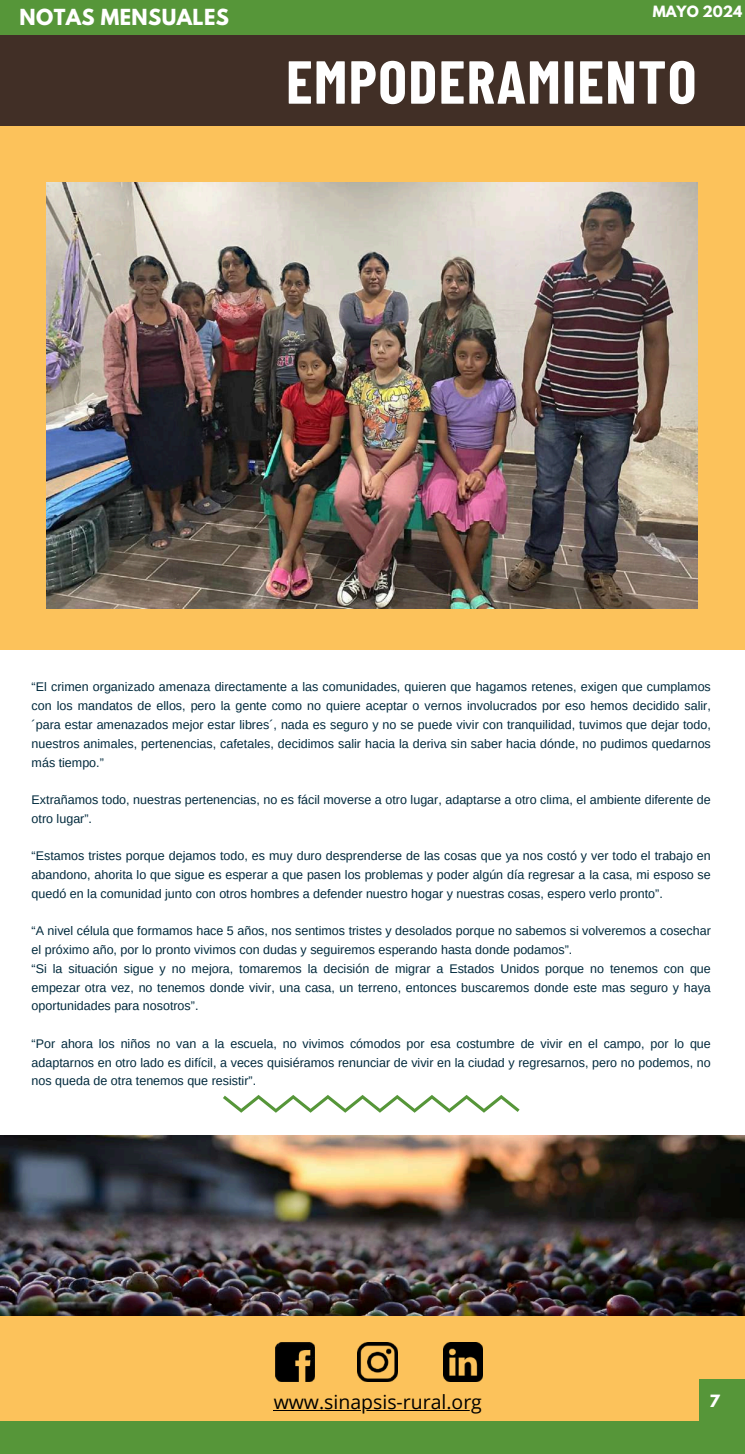
<style>
.page{position:relative;width:745px;height:1454px;background:#fff}
.page>*{position:absolute;margin:0;border:0;box-sizing:border-box;transform-origin:0 0}
.t1{font:700 60.5px "Barlow Condensed";letter-spacing:.025em;color:#fff}
.t2{font:700 19.62px "League Spartan";letter-spacing:.02em;color:#fff}
.t3{font:19.5px "Open Sans";color:#000}
.t4{font:700 15px "League Spartan";color:#fff}
.t5{font:700 13.75px "League Spartan";color:#fff}
.t6{font:12.5px/18.8px "Arimo";color:#022a3d;text-align:justify}
</style>
<div class="page">
<div style="left:0;top:125px;width:744px;height:525px;background:#fcc25b"></div>
<div style="left:0;top:0;width:744px;height:38px;background:#569639"></div>
<div style="left:0;top:1299px;width:744px;height:135px;background:#fcc25b"></div>
<div style="left:0;top:1420px;width:744px;height:33px;background:#569639"></div>
<div style="left:698px;top:1379px;width:46px;height:47px;background:#569639"></div>
<div style="left:0;top:35px;width:744px;height:90px;background:#412f26"></div>
<svg style="left:223px;top:1095px;width:296px;height:17px"></svg>
<img style="left:46px;top:183px;width:651px;height:426px">
<img style="left:358px;top:1342px;width:39px;height:39px">
<img style="left:443px;top:1342px;width:39px;height:39px">
<img style="left:276px;top:1342px;width:39px;height:39px">
<hr style="left:273px;top:1409px;width:209px;height:1px;background:#000">
<img style="left:0;top:1135px;width:744px;height:180px">
<h2 class="t2" style="left:20px;top:7px;width:211px">NOTAS MENSUALES</h2>
<p class="t5" style="left:652px;top:5px;width:91px">MAYO 2024</p>
<h1 class="t1" style="left:286px;top:43px;width:412px">EMPODERAMIENTO</h1>
<p class="t6" style="left:32px;top:677px;width:680px">“El crimen organizado amenaza directamente a las comunidades, quieren que hagamos retenes, exigen que cumplamos con los mandatos de ellos, pero la gente como no quiere aceptar o vernos involucrados por eso hemos decidido salir, ´para estar amenazados mejor estar libres´, nada es seguro y no se puede vivir con tranquilidad, tuvimos que dejar todo, nuestros animales, pertenencias, cafetales, decidimos salir hacia la deriva sin saber hacia dónde, no pudimos quedarnos más tiempo.”</p>
<p class="t6" style="left:32px;top:790px;width:680px">Extrañamos todo, nuestras pertenencias, no es fácil moverse a otro lugar, adaptarse a otro clima, el ambiente diferente de otro lugar”.</p>
<p class="t6" style="left:32px;top:846px;width:680px">“Estamos tristes porque dejamos todo, es muy duro desprenderse de las cosas que ya nos costó y ver todo el trabajo en abandono, ahorita lo que sigue es esperar a que pasen los problemas y poder algún día regresar a la casa, mi esposo se quedó en la comunidad junto con otros hombres a defender nuestro hogar y nuestras cosas, espero verlo pronto”.</p>
<p class="t6" style="left:32px;top:921px;width:680px;text-align:left">“A nivel célula que formamos hace 5 años, nos sentimos tristes y desolados porque no sabemos si volveremos a cosechar el próximo año, por lo pronto vivimos con dudas y seguiremos esperando hasta donde podamos”.<br>“Si la situación sigue y no mejora, tomaremos la decisión de migrar a Estados Unidos porque no tenemos con que empezar otra vez, no tenemos donde vivir, una casa, un terreno, entonces buscaremos donde este mas seguro y haya oportunidades para nosotros”.</p>
<p class="t6" style="left:32px;top:1034px;width:680px">“Por ahora los niños no van a la escuela, no vivimos cómodos por esa costumbre de vivir en el campo, por lo que adaptarnos en otro lado es difícil, a veces quisiéramos renunciar de vivir en la ciudad y regresarnos, pero no podemos, no nos queda de otra tenemos que resistir”.</p>
<h3 class="t3" style="left:273px;top:1387px;width:210px">www.sinapsis-rural.org</h3>
<p class="t4" style="left:709px;top:1392px;width:12px">7</p>
</div>
